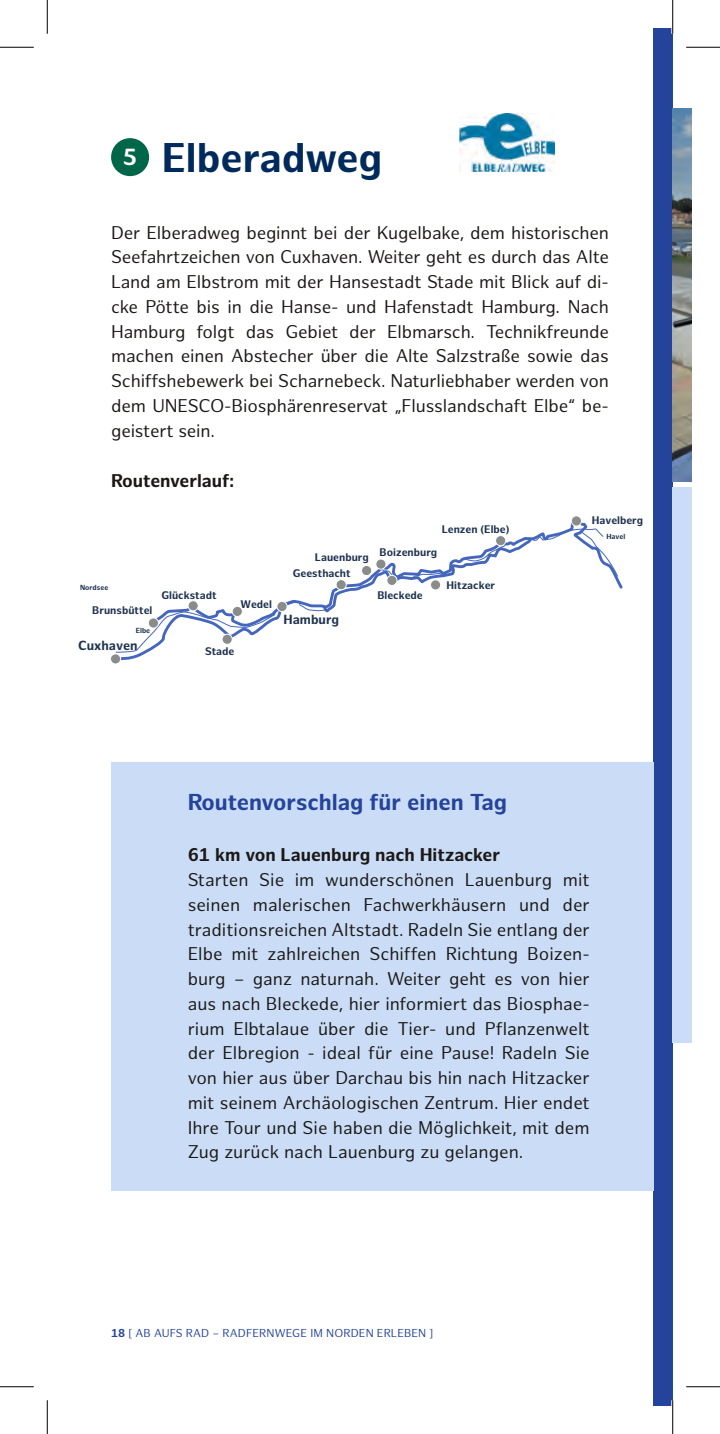
<style>
.page{position:relative;width:720px;height:1434px;background:#fff}
.page>*{position:absolute;margin:0;border:0;box-sizing:border-box;transform-origin:0 0}
.t1{font:700 40.5px "Hamburg Sans";color:#00295c}
.t2{font:700 22.72px "Hamburg Sans";color:#fff}
.t3{font:700 22.5px "Hamburg Sans";color:#24439a}
.t4{font:18px/24.8px "Hamburg Sans";letter-spacing:-.01em;color:#1b1917;text-align:justify}
.t5{font:700 18px "Hamburg Sans";color:#1b1917}
.t6{font:700 12.83px "Hamburg Sans";color:#1f334f}
.t7{font:11.25px "Hamburg Sans";letter-spacing:.01em;color:#24439a}
.t8{font:700 10.8px "Hamburg Sans";color:#1f334f}
.t9{font:700 7.2px "Hamburg Sans";color:#1f334f}
.s1{font-weight:700}
</style>
<div class="page">
<div style="left:653px;top:28px;width:19px;height:1378px;background:#24439a"></div>
<div style="left:111px;top:762px;width:542px;height:428px;background:#cbddf6"></div>
<img style="left:459px;top:114px;width:96px;height:58px">
<div style="left:672px;top:487px;width:19px;height:555px;background:#cbddf6"></div>
<div style="left:571px;top:516px;width:10px;height:10px;border:1px solid #fff;border-radius:50%"></div>
<svg style="left:115px;top:517px;width:508px;height:136px"></svg>
<div style="left:387px;top:575px;width:10px;height:10px;background:#8a8c8c;border-radius:50%"></div>
<div style="left:386px;top:575px;width:11px;height:11px;border:1px solid #fff;border-radius:50%"></div>
<div style="left:430px;top:580px;width:10px;height:10px;background:#8a8c8c;border-radius:50%"></div>
<div style="left:430px;top:580px;width:11px;height:10px;border:1px solid #fff;border-radius:50%"></div>
<div style="left:361px;top:565px;width:10px;height:11px;background:#8a8c8c;border-radius:50%"></div>
<div style="left:361px;top:565px;width:11px;height:11px;border:1px solid #fff;border-radius:50%"></div>
<div style="left:376px;top:559px;width:10px;height:10px;background:#8a8c8c;border-radius:50%"></div>
<div style="left:375px;top:559px;width:11px;height:10px;border:1px solid #fff;border-radius:50%"></div>
<div style="left:336px;top:580px;width:10px;height:10px;background:#8a8c8c;border-radius:50%"></div>
<div style="left:336px;top:579px;width:10px;height:11px;border:1px solid #fff;border-radius:50%"></div>
<div style="left:277px;top:601px;width:10px;height:11px;background:#8a8c8c;border-radius:50%"></div>
<div style="left:277px;top:601px;width:10px;height:11px;border:1px solid #fff;border-radius:50%"></div>
<div style="left:188px;top:601px;width:10px;height:10px;background:#8a8c8c;border-radius:50%"></div>
<div style="left:188px;top:600px;width:10px;height:11px;border:1px solid #fff;border-radius:50%"></div>
<div style="left:148px;top:618px;width:10px;height:10px;background:#8a8c8c;border-radius:50%"></div>
<div style="left:148px;top:618px;width:11px;height:10px;border:1px solid #fff;border-radius:50%"></div>
<div style="left:110px;top:654px;width:11px;height:10px;background:#8a8c8c;border-radius:50%"></div>
<div style="left:110px;top:654px;width:11px;height:10px;border:1px solid #fff;border-radius:50%"></div>
<div style="left:222px;top:634px;width:10px;height:10px;background:#8a8c8c;border-radius:50%"></div>
<div style="left:222px;top:634px;width:10px;height:10px;border:1px solid #fff;border-radius:50%"></div>
<img style="left:672px;top:108px;width:19px;height:373px">
<div style="left:111px;top:138px;width:38px;height:38px;background:#006648;border-radius:50%"></div>
<hr style="left:671px;top:0;width:3px;height:34px;background:#fff">
<hr style="left:671px;top:1400px;width:3px;height:34px;background:#fff">
<hr style="left:0;top:47px;width:34px;height:1px;background:#000">
<hr style="left:686px;top:47px;width:34px;height:1px;background:#000">
<hr style="left:0;top:1386px;width:34px;height:1px;background:#000">
<hr style="left:686px;top:1386px;width:34px;height:1px;background:#000">
<hr style="left:47px;top:0;width:1px;height:34px;background:#000">
<hr style="left:47px;top:1400px;width:1px;height:34px;background:#000">
<hr style="left:672px;top:0;width:1px;height:34px;background:#000">
<hr style="left:672px;top:1400px;width:1px;height:34px;background:#000">
<p class="t2" style="left:123px;top:144px;width:16px">5</p>
<h1 class="t1" style="left:162px;top:134px;width:222px">Elberadweg</h1>
<p class="t4" style="left:111px;top:221px;width:499px">Der Elberadweg beginnt bei der Kugelbake, dem historischen Seefahrtzeichen von Cuxhaven. Weiter geht es durch das Alte Land am Elbstrom mit der Hansestadt Stade mit Blick auf di&shy;cke Pötte bis in die Hanse- und Hafenstadt Hamburg. Nach Hamburg folgt das Gebiet der Elbmarsch. Technikfreunde machen einen Abstecher über die Alte Salzstraße sowie das Schiffshebewerk bei Scharnebeck. Naturliebhaber werden von dem UNESCO-Biosphärenreservat „Flusslandschaft Elbe“ be&shy;geistert sein.</p>
<p class="t5" style="left:111px;top:471px;width:125px">Routenverlauf:</p>
<p class="t9" style="left:80px;top:583px;width:30px">Nordsee</p>
<p class="t8" style="left:92px;top:604px;width:62px">Brunsbüttel</p>
<p class="t9" style="left:136px;top:626px;width:16px">Elbe</p>
<p class="t6" style="left:78px;top:638px;width:61px">Cuxhaven</p>
<p class="t8" style="left:161px;top:589px;width:57px">Glückstadt</p>
<p class="t8" style="left:240px;top:598px;width:33px">Wedel</p>
<p class="t8" style="left:205px;top:645px;width:31px">Stade</p>
<p class="t8" style="left:315px;top:550px;width:55px">Lauenburg</p>
<p class="t8" style="left:293px;top:566px;width:59px">Geesthacht</p>
<p class="t6" style="left:283px;top:612px;width:57px">Hamburg</p>
<p class="t8" style="left:441px;top:523px;width:69px">Lenzen (Elbe)</p>
<p class="t8" style="left:379px;top:546px;width:59px">Boizenburg</p>
<p class="t8" style="left:377px;top:589px;width:47px">Bleckede</p>
<p class="t8" style="left:446px;top:579px;width:50px">Hitzacker</p>
<p class="t8" style="left:591px;top:514px;width:53px">Havelberg</p>
<p class="t9" style="left:606px;top:532px;width:20px">Havel</p>
<p class="t3" style="left:188px;top:789px;width:321px">Routenvorschlag für einen Tag</p>
<p class="t5" style="left:188px;top:845px;width:314px">61 km von Lauenburg nach Hitzacker</p>
<p class="t4" style="left:188px;top:868px;width:403px">Starten Sie im wunderschönen Lauenburg mit seinen malerischen Fachwerkhäusern und der traditionsreichen Altstadt. Radeln Sie entlang der Elbe mit zahlreichen Schiffen Richtung Boizen&shy;burg – ganz naturnah. Weiter geht es von hier aus nach Bleckede, hier informiert das Biosphae&shy;rium Elbtalaue über die Tier- und Pflanzenwelt der Elbregion - ideal für eine Pause! Radeln Sie von hier aus über Darchau bis hin nach Hitzacker mit seinem Archäologischen Zentrum. Hier endet Ihre Tour und Sie haben die Möglichkeit, mit dem Zug zurück nach Lauenburg zu gelangen.</p>
<p class="t7" style="left:111px;top:1327px;width:323px"><span class="s1">18</span> [ AB AUFS RAD – RADFERNWEGE IM NORDEN ERLEBEN ]</p>
</div>
